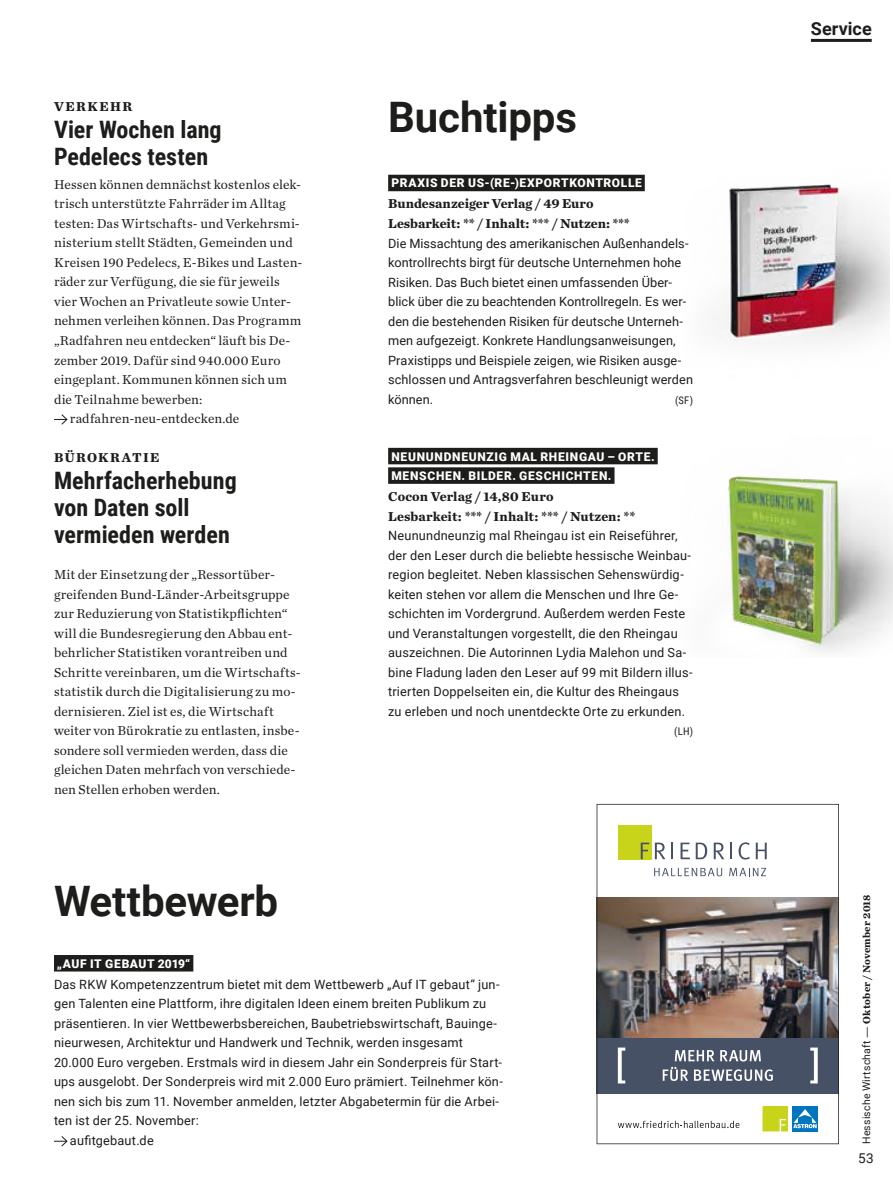
<style>
.page{position:relative;width:893px;height:1191px;background:#fff}
.page>*{position:absolute;margin:0;border:0;box-sizing:border-box;transform-origin:0 0}
.t1{font:700 42px "Roboto";letter-spacing:-.005em;color:#1d1d1b}
.t2{font:700 24px/27px "Roboto Condensed";color:#1d1d1b}
.t3{font:700 18px "Roboto";color:#1d1d1b}
.t4{font:13.5px/19.5px "Chronicle Text G1";letter-spacing:.01em;color:#1d1d1b}
.t5{font:700 13.5px/19.5px "Chronicle Text G1";color:#1d1d1b}
.t6{font:700 13.5px "Chronicle Text G1";letter-spacing:.095em;color:#1d1d1b}
.t7{font:700 13.5px "Chronicle Text G1";letter-spacing:.115em;color:#1d1d1b}
.t8{font:13.5px "Roboto";color:#1d1d1b}
.t9{font:12.75px/19.5px "Roboto";letter-spacing:.01em;color:#1d1d1b}
.t10{font:900 12px/19.5px "Roboto";letter-spacing:.055em;color:#fff}
.t11{font:700 10.5px "Chronicle Text G1";letter-spacing:.01em;color:#1d1d1b;scale:1.4 1}
.t12{font:10.5px "Roboto Condensed";color:#1d1d1b}
.s1{font-family:"Roboto";font-weight:400}
</style>
<div class="page">
<svg style="left:54px;top:414px;width:14px;height:11px"></svg>
<div style="left:54px;top:955px;width:139px;height:16px;background:#1d1d1b"></div>
<svg style="left:54px;top:1136px;width:14px;height:11px"></svg>
<hr style="left:811px;top:39px;width:61px;height:3px;background:#1d1d1b">
<img style="left:728px;top:476px;width:165px;height:176px">
<img style="left:716px;top:184px;width:173px;height:158px">
<div style="left:388px;top:448px;width:270px;height:16px;background:#1d1d1b"></div>
<div style="left:388px;top:467px;width:226px;height:17px;background:#1d1d1b"></div>
<div style="left:388px;top:175px;width:257px;height:16px;background:#1d1d1b"></div>
<svg style="left:597px;top:804px;width:242px;height:340px"></svg>
<p class="t7" style="left:54px;top:95px;width:79px">VERKEHR</p>
<h2 class="t2" style="left:54px;top:115px;width:169px">Vier Wochen lang<br>Pedelecs testen</h2>
<p class="t4" style="left:54px;top:174px;width:249px">Hessen können demnächst kostenlos elek-</p>
<p class="t4" style="left:54px;top:193px;width:233px">trisch unterstützte Fahrräder im Alltag</p>
<p class="t4" style="left:54px;top:213px;width:247px">testen: Das Wirtschafts- und Verkehrsmi-</p>
<p class="t4" style="left:54px;top:232px;width:240px">nisterium stellt Städten, Gemeinden und</p>
<p class="t4" style="left:54px;top:252px;width:250px">Kreisen 190 Pedelecs, E-Bikes und Lasten-</p>
<p class="t4" style="left:54px;top:271px;width:227px">räder zur Verfügung, die sie für jeweils</p>
<p class="t4" style="left:54px;top:291px;width:239px">vier Wochen an Privatleute sowie Unter-</p>
<p class="t4" style="left:54px;top:310px;width:249px">nehmen verleihen können. Das Programm</p>
<p class="t4" style="left:54px;top:330px;width:238px">„Radfahren neu entdecken“ läuft bis De-</p>
<p class="t4" style="left:54px;top:349px;width:228px">zember 2019. Dafür sind 940.000 Euro</p>
<p class="t4" style="left:54px;top:369px;width:235px">eingeplant. Kommunen können sich um</p>
<p class="t4" style="left:54px;top:388px;width:150px">die Teilnahme bewerben:</p>
<p class="t4" style="left:70px;top:408px;width:171px">radfahren-neu-entdecken.de</p>
<p class="t6" style="left:54px;top:446px;width:107px">BÜROKRATIE</p>
<h2 class="t2" style="left:54px;top:466px;width:184px">Mehrfacherhebung von Daten soll vermieden werden</h2>
<p class="t4" style="left:54px;top:564px;width:248px">Mit der Einsetzung der „Ressortüber&shy;greifenden Bund-Länder-Arbeitsgruppe zur Reduzierung von Statistikpflichten“ will die Bundesregierung den Abbau ent&shy;behrlicher Statistiken vorantreiben und Schritte vereinbaren, um die Wirtschafts&shy;statistik durch die Digitalisierung zu mo&shy;dernisieren. Ziel ist es, die Wirtschaft weiter von Bürokratie zu entlasten, insbe&shy;sondere soll vermieden werden, dass die gleichen Daten mehrfach von verschiede&shy;nen Stellen erhoben werden.</p>
<h1 class="t1" style="left:54px;top:872px;width:226px">Wettbewerb</h1>
<h1 class="t1" style="left:388px;top:87px;width:190px">Buchtipps</h1>
<p class="t10" style="left:391px;top:173px;width:252px">PRAXIS DER US-(RE-)EXPORTKONTROLLE</p>
<p class="t5" style="left:388px;top:193px;width:243px">Bundesanzeiger Verlag / 49 Euro<br>Lesbarkeit: ** / Inhalt: *** / Nutzen: ***</p>
<p class="t9" style="left:388px;top:233px;width:306px">Die Missachtung des amerikanischen Außenhandels&shy;kontrollrechts birgt für deutsche Unternehmen hohe Risiken. Das Buch bietet einen umfassenden Über&shy;blick über die zu beachtenden Kontrollregeln. Es wer&shy;den die bestehenden Risiken für deutsche Unterneh&shy;men aufgezeigt. Konkrete Handlungsanweisungen, Praxistipps und Beispiele zeigen, wie Risiken ausge&shy;schlossen und Antragsverfahren beschleunigt werden können.</p>
<p class="t12" style="left:675px;top:392px;width:19px">(SF)</p>
<p class="t10" style="left:391px;top:446px;width:265px">NEUNUNDNEUNZIG MAL RHEINGAU – ORTE.<br>MENSCHEN. BILDER. GESCHICHTEN.</p>
<p class="t5" style="left:388px;top:486px;width:249px">Cocon Verlag / 14,80 Euro<br>Lesbarkeit: *** / Inhalt: *** / Nutzen: **</p>
<p class="t9" style="left:388px;top:525px;width:306px">Neunundneunzig mal Rheingau ist ein Reiseführer, der den Leser durch die beliebte hessische Weinbau&shy;region begleitet. Neben klassischen Sehenswürdig&shy;keiten stehen vor allem die Menschen und Ihre Ge&shy;schichten im Vordergrund. Außerdem werden Feste und Veranstaltungen vorgestellt, die den Rheingau auszeichnen. Die Autorinnen Lydia Malehon und Sa&shy;bine Fladung laden den Leser auf 99 mit Bildern illus&shy;trierten Doppelseiten ein, die Kultur des Rheingaus zu erleben und noch unentdeckte Orte zu erkunden.</p>
<p class="t12" style="left:674px;top:724px;width:20px">(LH)</p>
<p class="t10" style="left:57px;top:953px;width:135px">„AUF IT GEBAUT 2019“</p>
<p class="t9" style="left:54px;top:974px;width:447px">Das RKW Kompetenzzentrum bietet mit dem Wettbewerb „Auf IT gebaut“ jun-</p>
<p class="t9" style="left:54px;top:993px;width:434px">gen Talenten eine Plattform, ihre digitalen Ideen einem breiten Publikum zu</p>
<p class="t9" style="left:54px;top:1013px;width:445px">präsentieren. In vier Wettbewerbsbereichen, Baubetriebswirtschaft, Bauinge-</p>
<p class="t9" style="left:54px;top:1032px;width:410px">nieurwesen, Architektur und Handwerk und Technik, werden insgesamt</p>
<p class="t9" style="left:54px;top:1052px;width:450px">20.000 Euro vergeben. Erstmals wird in diesem Jahr ein Sonderpreis für Start-</p>
<p class="t9" style="left:54px;top:1071px;width:450px">ups ausgelobt. Der Sonderpreis wird mit 2.000 Euro prämiert. Teilnehmer kön-</p>
<p class="t9" style="left:54px;top:1091px;width:447px">nen sich bis zum 11. November anmelden, letzter Abgabetermin für die Arbei-</p>
<p class="t9" style="left:54px;top:1110px;width:146px">ten ist der 25. November:</p>
<p class="t9" style="left:70px;top:1130px;width:85px">aufitgebaut.de</p>
<h3 class="t3" style="left:811px;top:16px;width:62px">Service</h3>
<p class="t11" style="left:858px;top:1144px;width:180px;rotate:-90deg"><span class="s1">Hessische Wirtschaft</span> — Oktober / November 2018</p>
<p class="t8" style="left:858px;top:1148px;width:17px">53</p>
</div>
